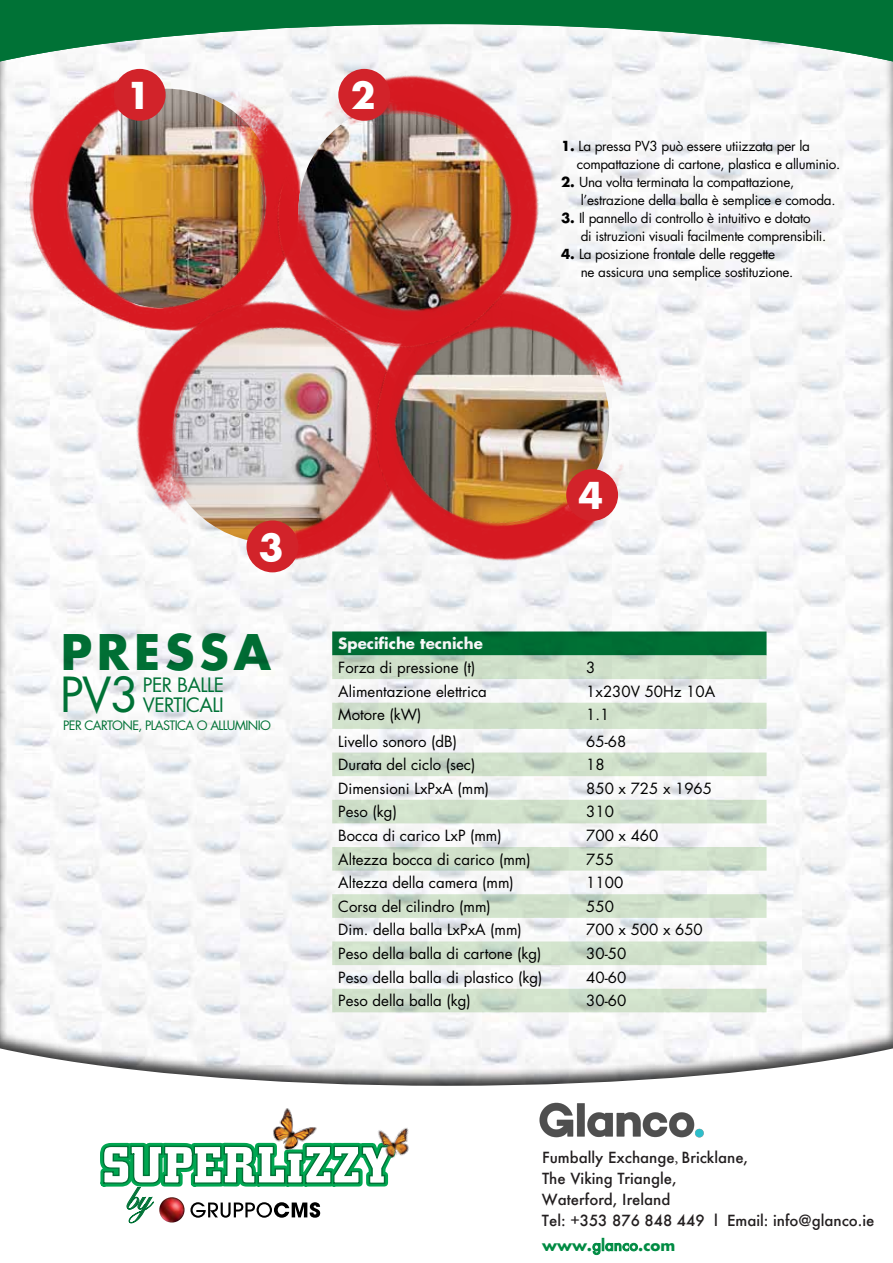
<style>
.page{position:relative;width:893px;height:1263px;background:#fff}
.page>*{position:absolute;margin:0;border:0;box-sizing:border-box;transform-origin:0 0}
.t1{font:700 47.7px "Futura";letter-spacing:.1em;color:#007236}
.t2{font:47.1px "Futura";color:#007236}
.t3{font:43.2px "Edwardian Script ITC";color:#007236}
.t4{font:700 36px "Futura";color:#fff}
.t5{font:19.35px/20.5px "Futura";letter-spacing:-.03em;color:#007236}
.t6{font:15px "Futura";color:#000}
.t7{font:500 15px/20.9px "Futura";color:#231f20}
.t8{font:700 15px "Futura";color:#fff}
.t9{font:700 15px "Futura";color:#008b43}
.t10{font:13.5px/18px "Futura";letter-spacing:-.02em;color:#000}
.t11{font:12.6px "Futura";letter-spacing:-.05em;color:#007236}
.s1{font-weight:700}
.s2{font-family:"Minion Pro";font-weight:400}
.s3{font-weight:500}
</style>
<div class="page">
<div style="left:0;top:0;width:893px;height:128px;background:#007236"></div>
<div style="left:0;top:23px;width:893px;height:1063px;background:#000;opacity:.75"></div>
<svg style="left:100px;top:1142px;width:289px;height:81px"></svg>
<img style="left:269px;top:1108px;width:51px;height:47px">
<img style="left:363px;top:1128px;width:46px;height:40px">
<img style="left:26px;top:64px;width:207px;height:280px">
<div style="left:114px;top:69px;width:52px;height:52px;background:#d2232a;border-radius:50%"></div>
<img style="left:104px;top:259px;width:337px;height:338px">
<div style="left:247px;top:520px;width:51px;height:52px;background:#d2232a;border-radius:50%"></div>
<img style="left:332px;top:260px;width:334px;height:334px">
<div style="left:566px;top:469px;width:52px;height:52px;background:#d2232a;border-radius:50%"></div>
<img style="left:233px;top:34px;width:354px;height:355px">
<div style="left:338px;top:69px;width:52px;height:52px;background:#d2232a;border-radius:50%"></div>
<svg style="left:332px;top:631px;width:434px;height:24px;background:#056f37"></svg>
<svg style="left:332px;top:655px;width:434px;height:357px"></svg>
<img style="left:540px;top:1102px;width:163px;height:35px">
<h3 class="t4" style="left:126px;top:72px;width:26px">1</h3>
<h3 class="t4" style="left:351px;top:72px;width:26px">2</h3>
<p class="t10" style="left:577px;top:138px;width:265px;text-indent:-16px"><span class="s1">1.</span> La pressa PV3 può essere utiizzata per la compattazione di cartone, plastica e alluminio.</p>
<p class="t10" style="left:581px;top:174px;width:256px;text-indent:-19px"><span class="s1">2.</span> Una volta terminata la compattazione, l’estrazione della balla è semplice e comoda.</p>
<p class="t10" style="left:581px;top:210px;width:247px;text-indent:-19px"><span class="s1">3.</span> Il pannello di controllo è intuitivo e dotato<br>di istruzioni visuali facilmente comprensibili.</p>
<p class="t10" style="left:581px;top:246px;width:214px;text-indent:-19px"><span class="s1">4.</span> La posizione frontale delle reggette<br>ne assicura una semplice sostituzione.</p>
<h3 class="t4" style="left:259px;top:523px;width:26px">3</h3>
<h1 class="t1" style="left:60px;top:620px;width:212px">PRESSA</h1>
<p class="t5" style="left:143px;top:674px;width:83px">per balle verticali</p>
<p class="t11" style="left:63px;top:717px;width:30px">PER CART</p>
<p class="t11" style="left:112px;top:717px;width:160px">ONE, PLASTICA O ALLUMINIO</p>
<h2 class="t2" style="left:60px;top:665px;width:81px">PV3</h2>
<h3 class="t3" style="left:125px;top:1172px;width:26px">by</h3>
<h3 class="t4" style="left:579px;top:472px;width:26px">4</h3>
<p class="t8" style="left:338px;top:634px;width:146px">Specifiche tecniche</p>
<p class="t6" style="left:338px;top:658px;width:139px">Forza di pressione (t)</p>
<p class="t6" style="left:586px;top:658px;width:11px">3</p>
<p class="t6" style="left:338px;top:682px;width:150px">Alimentazione elettrica</p>
<p class="t6" style="left:586px;top:682px;width:130px">1x230V 50Hz 10A</p>
<p class="t6" style="left:338px;top:705px;width:85px">Motore (kW)</p>
<p class="t6" style="left:586px;top:705px;width:25px">1.1</p>
<p class="t6" style="left:338px;top:731px;width:120px">Livello sonoro (dB)</p>
<p class="t6" style="left:586px;top:731px;width:42px">65-68</p>
<p class="t6" style="left:338px;top:755px;width:139px">Durata del ciclo (sec)</p>
<p class="t6" style="left:586px;top:755px;width:20px">18</p>
<p class="t6" style="left:338px;top:779px;width:153px">Dimensioni LxPxA (mm)</p>
<p class="t6" style="left:586px;top:779px;width:127px">850 x 725 x 1965</p>
<p class="t6" style="left:338px;top:802px;width:60px">Peso (kg)</p>
<p class="t6" style="left:586px;top:802px;width:29px">310</p>
<p class="t6" style="left:338px;top:826px;width:165px">Bocca di carico LxP (mm)</p>
<p class="t6" style="left:586px;top:826px;width:74px">700 x 460</p>
<p class="t6" style="left:338px;top:849px;width:194px">Altezza bocca di carico (mm)</p>
<p class="t6" style="left:586px;top:849px;width:29px">755</p>
<p class="t6" style="left:338px;top:873px;width:177px">Altezza della camera (mm)</p>
<p class="t6" style="left:586px;top:873px;width:38px">1100</p>
<p class="t6" style="left:338px;top:897px;width:154px">Corsa del cilindro (mm)</p>
<p class="t6" style="left:586px;top:897px;width:29px">550</p>
<p class="t6" style="left:338px;top:920px;width:185px">Dim. della balla LxPxA (mm)</p>
<p class="t6" style="left:586px;top:920px;width:118px">700 x 500 x 650</p>
<p class="t6" style="left:338px;top:944px;width:205px">Peso della balla di cartone (kg)</p>
<p class="t6" style="left:586px;top:944px;width:42px">30-50</p>
<p class="t6" style="left:338px;top:967px;width:206px">Peso della balla di plastico (kg)</p>
<p class="t6" style="left:586px;top:967px;width:42px">40-60</p>
<p class="t6" style="left:338px;top:991px;width:134px">Peso della balla (kg)</p>
<p class="t6" style="left:586px;top:991px;width:42px">30-60</p>
<p class="t7" style="left:542px;top:1147px;width:334px">Fumbally Exchange<span class="s2">,</span> Bricklane,<br>The Viking Triangle,<br>Waterford, Ireland<br>Tel: +353 876 848 449 l Email: info@glanco.ie</p>
<p class="t9" style="left:542px;top:1235px;width:135px">www.<span class="s3">glanco</span>.com</p>
</div>
